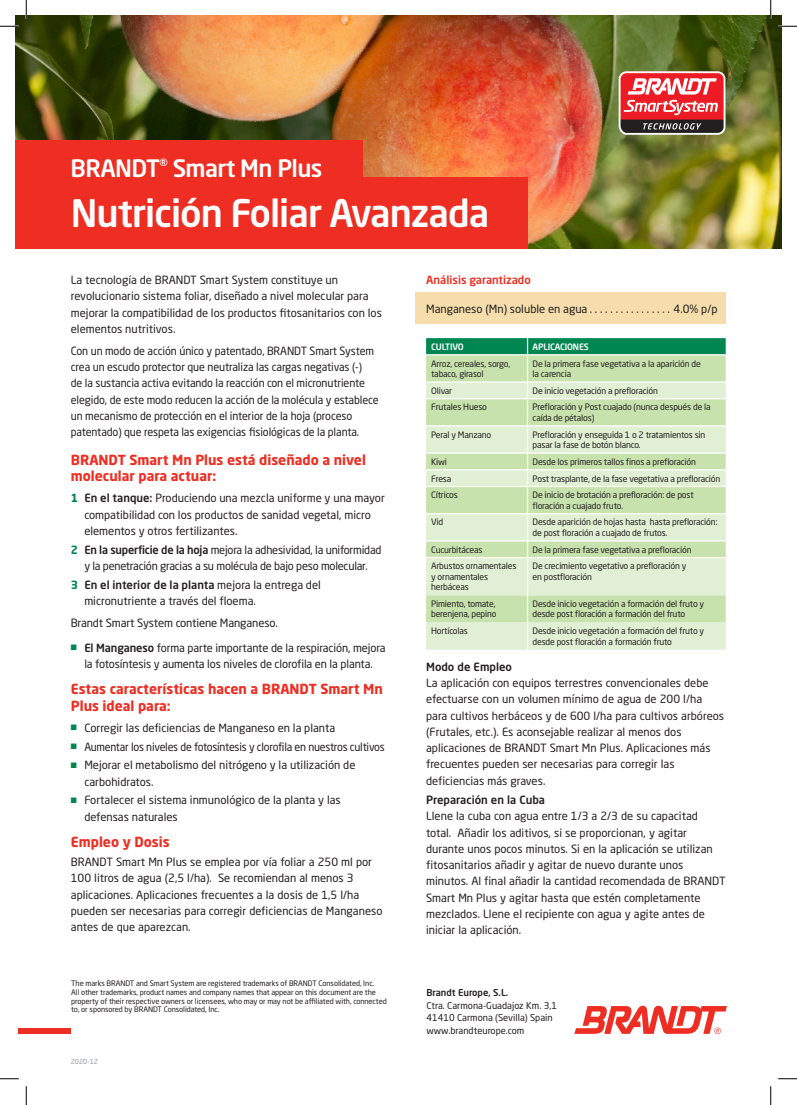
<style>
.page{position:relative;width:797px;height:1105px;background:#fff}
.page>*{position:absolute;margin:0;border:0;box-sizing:border-box;transform-origin:0 0}
.t1{font:500 37.5px "Neo Sans Pro";letter-spacing:-.025em;color:#fff}
._06-Body_title{font:500 23.75px "Neo Sans Pro";letter-spacing:-.025em;color:#fff}
.Paragraph_Style_1{font:700 13.75px/16.2px "Neo Sans Pro";color:#ee2e22}
.Paragraph_Style_1-2{font:11.25px/16.2px "Neo Sans Pro";color:#231f20}
.Paragraph_Style_1-3{font:11.25px/16.2px "Neo Sans Pro";color:#231f20;scale:.96 1}
.Paragraph_Style_1-4{font:11.25px/16.2px "Neo Sans Pro";letter-spacing:-.02em;color:#231f20;text-align:center}
.Paragraph_Style_1-5{font:11.25px "Neo Sans Pro";letter-spacing:-.02em;color:#231f20;scale:.95 1}
._08-Body_text{font:11.25px "Neo Sans Pro";color:#231f20}
._08-Body_text-2{font:500 11.25px "Neo Sans Pro";color:#ee2e22}
.t2{font:9.38px/12.5px "Neo Sans Pro";color:#231f20}
.t3{font:500 9.38px "Neo Sans Pro";color:#231f20}
.Numbr_list{font:8.75px/10.5px "Neo Sans Pro";letter-spacing:-.02em;color:#231f20}
.Numbr_list-2{font:500 8.75px "Neo Sans Pro";letter-spacing:-.02em;color:#fff}
.legal{font:7.5px/8.8px "Neo Sans Pro";letter-spacing:-.01em;color:#231f20}
.t4{font:6.88px "Neo Sans Pro";color:#939598}
.s1{font-weight:700;color:#008751}
.s2{font-weight:500}
.s3{color:#008751}
</style>
<div class="page">
<img style="left:15px;top:15px;width:767px;height:234px">
<div style="left:15px;top:177px;width:512px;height:72px;background:#ee2e22"></div>
<div style="left:15px;top:140px;width:348px;height:51px;background:#ee2e22"></div>
<div style="left:18px;top:1029px;width:53px;height:5px;background:#ee2e22"></div>
<svg style="left:574px;top:1006px;width:153px;height:28px"></svg>
<svg style="left:426px;top:558px;width:299px;height:92px;background:#daebc9"></svg>
<svg style="left:426px;top:338px;width:299px;height:219px;background:#c5e1ba"></svg>
<hr style="left:527px;top:558px;width:1px;height:37px;background:#fff">
<svg style="left:527px;top:595px;width:1px;height:55px"></svg>
<div style="left:415px;top:293px;width:310px;height:31px;background:#f5deab"></div>
<svg style="left:618px;top:71px;width:108px;height:65px"></svg>
<svg style="left:0;top:25px;width:19px;height:2px"></svg>
<svg style="left:778px;top:25px;width:19px;height:2px"></svg>
<svg style="left:0;top:1078px;width:19px;height:1px"></svg>
<svg style="left:778px;top:1078px;width:19px;height:1px"></svg>
<svg style="left:25px;top:0;width:2px;height:19px"></svg>
<svg style="left:25px;top:1086px;width:2px;height:19px"></svg>
<svg style="left:770px;top:0;width:1px;height:19px"></svg>
<svg style="left:770px;top:1086px;width:1px;height:19px"></svg>
<p class="_06-Body_title" style="left:71px;top:154px;width:253px">BRANDT<sup>®</sup> Smart Mn Plus</p>
<p class="t1" style="left:71px;top:190px;width:420px">Nutrición Foliar Avanzada</p>
<p class="Paragraph_Style_1-2" style="left:71px;top:272px;width:312px">La tecnología de BRANDT Smart System constituye un revolucionario sistema foliar, diseñado a nivel molecular para mejorar la compatibilidad de los productos fitosanitarios con los elementos nutritivos.</p>
<p class="Paragraph_Style_1-3" style="left:71px;top:342px;width:322px">Con un modo de acción único y patentado, BRANDT Smart System crea un escudo protector que neutraliza las cargas negativas (-)<br>de la sustancia activa evitando la reacción con el micronutriente elegido, de este modo reducen la acción de la molécula y establece un mecanismo de protección en el interior de la hoja (proceso patentado) que respeta las exigencias fisiológicas de la planta.</p>
<p class="Paragraph_Style_1" style="left:71px;top:451px;width:296px">BRANDT Smart Mn Plus está diseñado a nivel molecular para actuar:</p>
<p class="Paragraph_Style_1-2" style="left:84px;top:490px;width:302px;text-indent:-13px"><span class="s1">1</span> <span class="s2">En el tanque:</span> Produciendo una mezcla uniforme y una mayor compatibilidad con los productos de sanidad vegetal, micro elementos y otros fertilizantes.</p>
<p class="Paragraph_Style_1-4" style="left:71px;top:541px;width:312px"><span class="s1">2</span> <span class="s2">En la superficie de la hoja</span> mejora la adhesividad, la uniformidad y la penetración gracias a su molécula de bajo peso molecular.</p>
<p class="Paragraph_Style_1-2" style="left:84px;top:576px;width:238px;text-indent:-13px"><span class="s1">3</span> <span class="s2">En el interior de la planta</span> mejora la entrega del micronutriente a través del floema.</p>
<p class="Paragraph_Style_1-2" style="left:71px;top:614px;width:208px">Brandt Smart System contiene Manganeso.</p>
<p class="Paragraph_Style_1-2" style="left:71px;top:639px;width:316px;text-align:center"><span class="s3">■</span> <span class="s2">El Manganeso</span> forma parte importante de la respiración, mejora la fotosíntesis y aumenta los niveles de clorofila en la planta.</p>
<p class="Paragraph_Style_1" style="left:71px;top:681px;width:313px">Estas características hacen a BRANDT Smart Mn<br>Plus ideal para:</p>
<p class="Paragraph_Style_1-2" style="left:71px;top:719px;width:266px"><span class="s3">■</span> Corregir las deficiencias de Manganeso en la planta</p>
<p class="Paragraph_Style_1-5" style="left:71px;top:739px;width:332px"><span class="s3">■</span> Aumentar los niveles de fotosíntesis y clorofila en nuestros cultivos</p>
<p class="Paragraph_Style_1-2" style="left:84px;top:757px;width:272px;text-indent:-13px"><span class="s3">■</span> Mejorar el metabolismo del nitrógeno y la utilización de carbohidratos.</p>
<p class="Paragraph_Style_1-2" style="left:84px;top:792px;width:258px;text-indent:-13px"><span class="s3">■</span> Fortalecer el sistema inmunológico de la planta y las defensas naturales</p>
<p class="Paragraph_Style_1" style="left:71px;top:833px;width:100px">Empleo y Dosis</p>
<p class="Paragraph_Style_1-2" style="left:71px;top:854px;width:313px">BRANDT Smart Mn Plus se emplea por vía foliar a 250 ml por 100 litros de agua (2,5 l/ha). Se recomiendan al menos 3 aplicaciones. Aplicaciones frecuentes a la dosis de 1,5 l/ha pueden ser necesarias para corregir deficiencias de Manganeso antes de que aparezcan.</p>
<p class="legal" style="left:71px;top:979px;width:317px">The marks BRANDT and Smart System are registered trademarks of BRANDT Consolidated, Inc.<br>All other trademarks, product names and company names that appear on this document are the property of their respective owners or licensees, who may or may not be affiliated with, connected to, or sponsored by BRANDT Consolidated, Inc.</p>
<p class="t4" style="left:71px;top:1057px;width:29px">2020-12</p>
<p class="_08-Body_text-2" style="left:426px;top:273px;width:106px">Análisis garantizado</p>
<p class="_08-Body_text" style="left:426px;top:302px;width:168px">Manganeso (Mn) soluble en agua ................</p>
<p class="_08-Body_text" style="left:673px;top:302px;width:45px">4.0% p/p</p>
<p class="Numbr_list-2" style="left:431px;top:341px;width:34px">CULTIVO</p>
<p class="Numbr_list-2" style="left:532px;top:341px;width:58px">APLICACIONES</p>
<p class="Numbr_list" style="left:431px;top:358px;width:81px">Arroz, cereales, sorgo, tabaco, girasol</p>
<p class="Numbr_list" style="left:532px;top:358px;width:170px">De la primera fase vegetativa a la aparición de la carencia</p>
<p class="Numbr_list" style="left:431px;top:385px;width:23px">Olivar</p>
<p class="Numbr_list" style="left:532px;top:385px;width:127px">De inicio vegetación a prefloración</p>
<p class="Numbr_list" style="left:431px;top:402px;width:57px">Frutales Hueso</p>
<p class="Numbr_list" style="left:532px;top:402px;width:180px">Prefloración y Post cuajado (nunca después de la caída de pétalos)</p>
<p class="Numbr_list" style="left:431px;top:429px;width:62px">Peral y Manzano</p>
<p class="Numbr_list" style="left:532px;top:429px;width:174px">Prefloración y enseguida 1 o 2 tratamientos sin pasar la fase de botón blanco.</p>
<p class="Numbr_list" style="left:431px;top:456px;width:17px">Kiwi</p>
<p class="Numbr_list" style="left:532px;top:456px;width:165px">Desde los primeros tallos finos a prefloración</p>
<p class="Numbr_list" style="left:431px;top:473px;width:22px">Fresa</p>
<p class="Numbr_list" style="left:532px;top:473px;width:189px">Post trasplante, de la fase vegetativa a prefloración</p>
<p class="Numbr_list" style="left:431px;top:490px;width:28px">Cítricos</p>
<p class="Numbr_list" style="left:532px;top:490px;width:163px">De inicio de brotación a prefloración: de post floración a cuajado fruto.</p>
<p class="Numbr_list" style="left:431px;top:517px;width:14px">Vid</p>
<p class="Numbr_list" style="left:532px;top:517px;width:186px">Desde aparición de hojas hasta hasta prefloración: de post floración a cuajado de frutos.</p>
<p class="Numbr_list" style="left:431px;top:544px;width:53px">Cucurbitáceas</p>
<p class="Numbr_list" style="left:532px;top:544px;width:160px">De la primera fase vegetativa a prefloración</p>
<p class="Numbr_list" style="left:431px;top:561px;width:87px">Arbustos ornamentales y ornamentales herbáceas</p>
<p class="Numbr_list" style="left:532px;top:561px;width:155px">De crecimiento vegetativo a prefloración y en postfloración</p>
<p class="Numbr_list" style="left:431px;top:598px;width:67px">Pimiento, tomate, berenjena, pepino</p>
<p class="Numbr_list" style="left:532px;top:598px;width:173px">Desde inicio vegetación a formación del fruto y desde post floración a formación del fruto</p>
<p class="Numbr_list" style="left:431px;top:626px;width:38px">Hortícolas</p>
<p class="Numbr_list" style="left:532px;top:626px;width:173px">Desde inicio vegetación a formación del fruto y desde post floración a formación fruto</p>
<p class="Paragraph_Style_1-2" style="left:426px;top:658px;width:299px"><span class="s2">Modo de Empleo<br></span>La aplicación con equipos terrestres convencionales debe efectuarse con un volumen mínimo de agua de 200 l/ha para cultivos herbáceos y de 600 l/ha para cultivos arbóreos (Frutales, etc.). Es aconsejable realizar al menos dos aplicaciones de BRANDT Smart Mn Plus. Aplicaciones más frecuentes pueden ser necesarias para corregir las deficiencias más graves.</p>
<p class="Paragraph_Style_1-2" style="left:426px;top:792px;width:301px"><span class="s2">Preparación en la Cuba<br></span>Llene la cuba con agua entre 1/3 a 2/3 de su capacitad total. Añadir los aditivos, si se proporcionan, y agitar durante unos pocos minutos. Si en la aplicación se utilizan fitosanitarios añadir y agitar de nuevo durante unos minutos. Al final añadir la cantidad recomendada de BRANDT Smart Mn Plus y agitar hasta que estén completamente mezclados. Llene el recipiente con agua y agite antes de iniciar la aplicación.</p>
<p class="t3" style="left:426px;top:987px;width:83px">Brandt Europe, S.L.</p>
<p class="t2" style="left:426px;top:999px;width:132px">Ctra. Carmona-Guadajoz Km. 3,1<br>41410 Carmona (Sevilla) Spain</p>
<p class="t2" style="left:426px;top:1024px;width:99px">www.brandteurope.com</p>
</div>
